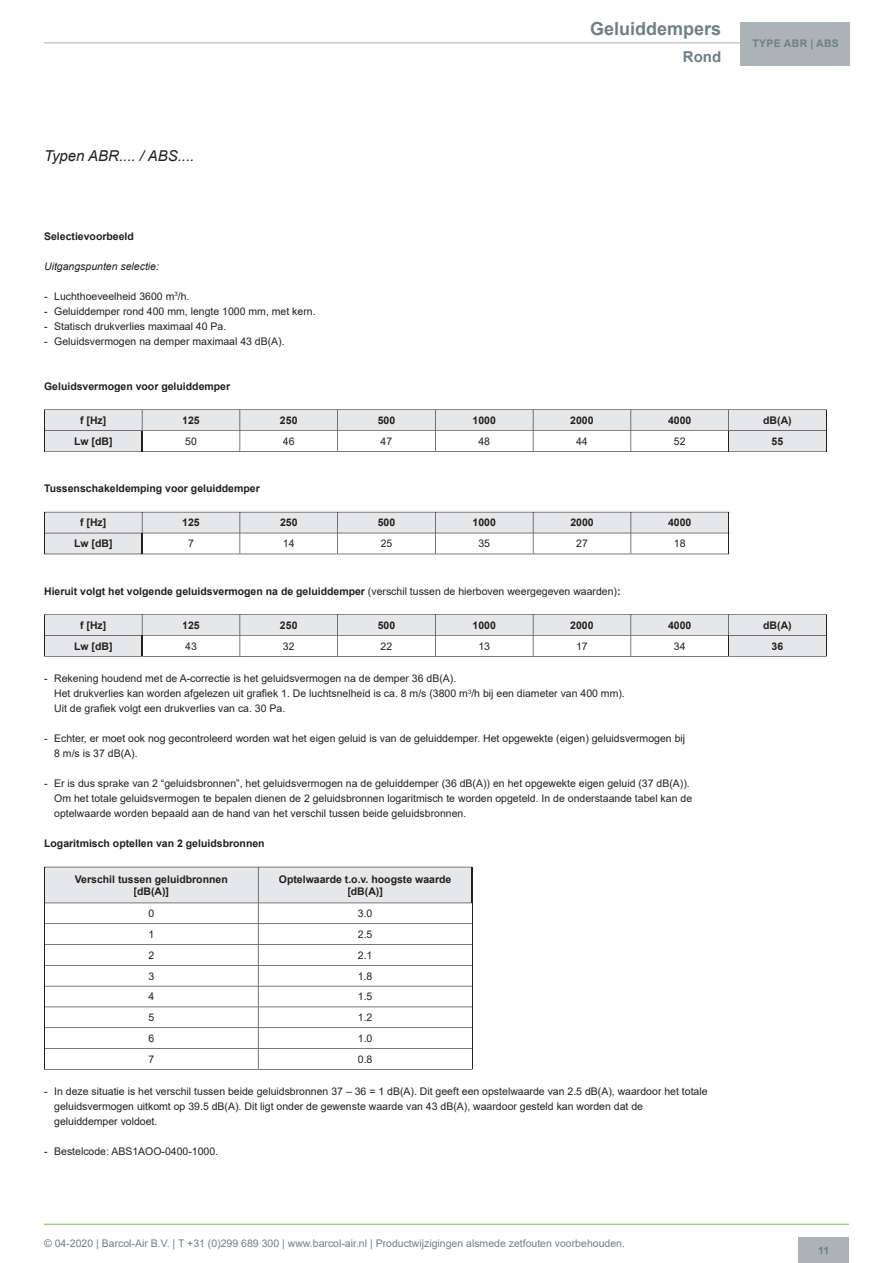
<style>
.page{position:relative;width:893px;height:1263px;background:#fff}
.page>*{position:absolute;margin:0;border:0;box-sizing:border-box;transform-origin:0 0}
.t1{font:700 18px "Arial";color:#6e8086}
.t2{font:italic 15px "Arial";color:#231f20}
.t3{font:700 15px "Arial";color:#6e8086}
.t4{font:10.5px/15px "Arial";color:#231f20}
.t5{font:700 10.5px/11.9px "Arial";color:#231f20;text-align:center}
.t6{font:10.5px "Arial";color:#6e8086}
.t7{font:italic 10.5px "Arial";color:#231f20}
.t8{font:700 10.5px "Arial";letter-spacing:.035em;color:#6e8086}
.s1{font-weight:400}
</style>
<div class="page">
<hr style="left:44px;top:43px;width:805px;height:1px;background:#acb3b6">
<div style="left:740px;top:22px;width:110px;height:44px;background:#acb3b6"></div>
<hr style="left:44px;top:1224px;width:805px;height:1px;background:#70bd43">
<div style="left:799px;top:1237px;width:50px;height:26px;background:#acb3b6"></div>
<svg style="left:44px;top:409px;width:783px;height:43px"></svg>
<div style="left:80px;top:416px;width:26px;height:10px;background:#e6e7e9"></div>
<div style="left:183px;top:416px;width:16px;height:8px;background:#e6e7e9"></div>
<div style="left:280px;top:416px;width:17px;height:8px;background:#e6e7e9"></div>
<div style="left:378px;top:416px;width:17px;height:8px;background:#e6e7e9"></div>
<div style="left:473px;top:416px;width:22px;height:8px;background:#e6e7e9"></div>
<div style="left:571px;top:416px;width:22px;height:8px;background:#e6e7e9"></div>
<div style="left:668px;top:416px;width:23px;height:8px;background:#e6e7e9"></div>
<div style="left:764px;top:416px;width:27px;height:10px;background:#e6e7e9"></div>
<div style="left:75px;top:437px;width:37px;height:10px;background:#e6e7e9"></div>
<div style="left:772px;top:437px;width:11px;height:8px;background:#e6e7e9"></div>
<svg style="left:44px;top:512px;width:686px;height:43px"></svg>
<div style="left:80px;top:519px;width:26px;height:9px;background:#e6e7e9"></div>
<div style="left:183px;top:519px;width:16px;height:7px;background:#e6e7e9"></div>
<div style="left:280px;top:519px;width:17px;height:7px;background:#e6e7e9"></div>
<div style="left:378px;top:519px;width:17px;height:7px;background:#e6e7e9"></div>
<div style="left:473px;top:519px;width:22px;height:7px;background:#e6e7e9"></div>
<div style="left:571px;top:519px;width:22px;height:7px;background:#e6e7e9"></div>
<div style="left:668px;top:519px;width:23px;height:7px;background:#e6e7e9"></div>
<div style="left:75px;top:540px;width:37px;height:9px;background:#e6e7e9"></div>
<svg style="left:44px;top:614px;width:783px;height:43px"></svg>
<div style="left:80px;top:621px;width:26px;height:10px;background:#e6e7e9"></div>
<div style="left:183px;top:621px;width:16px;height:8px;background:#e6e7e9"></div>
<div style="left:280px;top:621px;width:17px;height:8px;background:#e6e7e9"></div>
<div style="left:378px;top:621px;width:17px;height:8px;background:#e6e7e9"></div>
<div style="left:473px;top:621px;width:22px;height:8px;background:#e6e7e9"></div>
<div style="left:571px;top:621px;width:22px;height:8px;background:#e6e7e9"></div>
<div style="left:668px;top:621px;width:23px;height:8px;background:#e6e7e9"></div>
<div style="left:764px;top:621px;width:27px;height:10px;background:#e6e7e9"></div>
<div style="left:75px;top:642px;width:37px;height:10px;background:#e6e7e9"></div>
<div style="left:772px;top:642px;width:11px;height:8px;background:#e6e7e9"></div>
<svg style="left:44px;top:867px;width:429px;height:203px"></svg>
<div style="left:75px;top:875px;width:152px;height:10px;background:#e6e7e9"></div>
<div style="left:134px;top:887px;width:34px;height:10px;background:#e6e7e9"></div>
<div style="left:279px;top:875px;width:172px;height:10px;background:#e6e7e9"></div>
<div style="left:348px;top:887px;width:34px;height:10px;background:#e6e7e9"></div>
<h2 class="t2" style="left:44px;top:146px;width:152px">Typen ABR.... / ABS....</h2>
<h1 class="t1" style="left:590px;top:16px;width:133px">Geluiddempers</h1>
<h2 class="t3" style="left:683px;top:46px;width:40px">Rond</h2>
<p class="t8" style="left:752px;top:36px;width:88px">TYPE ABR | ABS</p>
<p class="t5" style="left:44px;top:230px;width:91px">Selectievoorbeeld</p>
<p class="t7" style="left:44px;top:259px;width:116px">Uitgangspunten selectie:</p>
<p class="t4" style="left:44px;top:288px;width:147px">- Luchthoeveelheid 3600 m<sup>3</sup>/h.</p>
<p class="t4" style="left:44px;top:303px;width:273px">- Geluiddemper rond 400 mm, lengte 1000 mm, met kern.</p>
<p class="t4" style="left:44px;top:318px;width:184px">- Statisch drukverlies maximaal 40 Pa.</p>
<p class="t4" style="left:44px;top:333px;width:242px">- Geluidsvermogen na demper maximaal 43 dB(A).</p>
<p class="t5" style="left:44px;top:380px;width:188px">Geluidsvermogen voor geluiddemper</p>
<p class="t5" style="left:80px;top:414px;width:28px">f [Hz]</p>
<p class="t5" style="left:182px;top:414px;width:19px">125</p>
<p class="t5" style="left:280px;top:414px;width:19px">250</p>
<p class="t5" style="left:378px;top:414px;width:19px">500</p>
<p class="t5" style="left:473px;top:414px;width:25px">1000</p>
<p class="t5" style="left:570px;top:414px;width:25px">2000</p>
<p class="t5" style="left:668px;top:414px;width:25px">4000</p>
<p class="t5" style="left:763px;top:414px;width:30px">dB(A)</p>
<p class="t5" style="left:74px;top:435px;width:40px">Lw [dB]</p>
<p class="t4" style="left:185px;top:434px;width:13px">50</p>
<p class="t4" style="left:283px;top:434px;width:13px">46</p>
<p class="t4" style="left:381px;top:434px;width:13px">47</p>
<p class="t4" style="left:478px;top:434px;width:13px">48</p>
<p class="t4" style="left:576px;top:434px;width:13px">44</p>
<p class="t4" style="left:674px;top:434px;width:13px">52</p>
<p class="t5" style="left:772px;top:435px;width:13px">55</p>
<p class="t5" style="left:44px;top:483px;width:217px">Tussenschakeldemping voor geluiddemper</p>
<p class="t5" style="left:80px;top:517px;width:28px">f [Hz]</p>
<p class="t5" style="left:182px;top:517px;width:19px">125</p>
<p class="t5" style="left:280px;top:517px;width:19px">250</p>
<p class="t5" style="left:378px;top:517px;width:19px">500</p>
<p class="t5" style="left:473px;top:517px;width:25px">1000</p>
<p class="t5" style="left:570px;top:517px;width:25px">2000</p>
<p class="t5" style="left:668px;top:517px;width:25px">4000</p>
<p class="t5" style="left:74px;top:538px;width:40px">Lw [dB]</p>
<p class="t4" style="left:188px;top:536px;width:7px">7</p>
<p class="t4" style="left:283px;top:536px;width:13px">14</p>
<p class="t4" style="left:381px;top:536px;width:13px">25</p>
<p class="t4" style="left:478px;top:536px;width:13px">35</p>
<p class="t4" style="left:576px;top:536px;width:13px">27</p>
<p class="t4" style="left:674px;top:536px;width:13px">18</p>
<p class="t5" style="left:44px;top:585px;width:578px">Hieruit volgt het volgende geluidsvermogen na de geluiddemper <span class="s1">(verschil tussen de hierboven weergegeven waarden)</span>:</p>
<p class="t5" style="left:80px;top:619px;width:28px">f [Hz]</p>
<p class="t5" style="left:182px;top:619px;width:19px">125</p>
<p class="t5" style="left:280px;top:619px;width:19px">250</p>
<p class="t5" style="left:378px;top:619px;width:19px">500</p>
<p class="t5" style="left:473px;top:619px;width:25px">1000</p>
<p class="t5" style="left:570px;top:619px;width:25px">2000</p>
<p class="t5" style="left:668px;top:619px;width:25px">4000</p>
<p class="t5" style="left:763px;top:619px;width:30px">dB(A)</p>
<p class="t5" style="left:74px;top:640px;width:40px">Lw [dB]</p>
<p class="t4" style="left:185px;top:638px;width:13px">43</p>
<p class="t4" style="left:283px;top:638px;width:13px">32</p>
<p class="t4" style="left:381px;top:638px;width:13px">22</p>
<p class="t4" style="left:478px;top:638px;width:13px">13</p>
<p class="t4" style="left:576px;top:638px;width:13px">17</p>
<p class="t4" style="left:674px;top:638px;width:13px">34</p>
<p class="t5" style="left:772px;top:640px;width:13px">36</p>
<p class="t4" style="left:54px;top:671px;width:572px;text-indent:-10px">- Rekening houdend met de A-correctie is het geluidsvermogen na de demper 36 dB(A).<br>Het drukverlies kan worden afgelezen uit grafiek 1. De luchtsnelheid is ca. 8 m/s (3800 m<sup>3</sup>/h bij een diameter van 400 mm).<br>Uit de grafiek volgt een drukverlies van ca. 30 Pa.</p>
<p class="t4" style="left:54px;top:731px;width:632px;text-indent:-10px">- Echter, er moet ook nog gecontroleerd worden wat het eigen geluid is van de geluiddemper. Het opgewekte (eigen) geluidsvermogen bij<br>8 m/s is 37 dB(A).</p>
<p class="t4" style="left:54px;top:776px;width:639px;text-indent:-10px">- Er is dus sprake van 2 “geluidsbronnen”, het geluidsvermogen na de geluiddemper (36 dB(A)) en het opgewekte eigen geluid (37 dB(A)).<br>Om het totale geluidsvermogen te bepalen dienen de 2 geluidsbronnen logaritmisch te worden opgeteld. In de onderstaande tabel kan de optelwaarde worden bepaald aan de hand van het verschil tussen beide geluidsbronnen.</p>
<p class="t5" style="left:44px;top:838px;width:222px">Logaritmisch optellen van 2 geluidsbronnen</p>
<p class="t5" style="left:75px;top:873px;width:154px">Verschil tussen geluidbronnen [dB(A)]</p>
<p class="t5" style="left:279px;top:873px;width:174px">Optelwaarde t.o.v. hoogste waarde [dB(A)]</p>
<p class="t4" style="left:148px;top:906px;width:7px">0</p>
<p class="t4" style="left:358px;top:906px;width:16px">3.0</p>
<p class="t4" style="left:148px;top:927px;width:7px">1</p>
<p class="t4" style="left:358px;top:927px;width:16px">2.5</p>
<p class="t4" style="left:148px;top:947px;width:7px">2</p>
<p class="t4" style="left:358px;top:947px;width:16px">2.1</p>
<p class="t4" style="left:148px;top:968px;width:7px">3</p>
<p class="t4" style="left:358px;top:968px;width:16px">1.8</p>
<p class="t4" style="left:148px;top:989px;width:7px">4</p>
<p class="t4" style="left:358px;top:989px;width:16px">1.5</p>
<p class="t4" style="left:148px;top:1010px;width:7px">5</p>
<p class="t4" style="left:358px;top:1010px;width:16px">1.2</p>
<p class="t4" style="left:148px;top:1031px;width:7px">6</p>
<p class="t4" style="left:358px;top:1031px;width:16px">1.0</p>
<p class="t4" style="left:148px;top:1051px;width:7px">7</p>
<p class="t4" style="left:358px;top:1051px;width:16px">0.8</p>
<p class="t4" style="left:54px;top:1084px;width:655px;text-indent:-10px">- In deze situatie is het verschil tussen beide geluidsbronnen 37 – 36 = 1 dB(A). Dit geeft een opstelwaarde van 2.5 dB(A), waardoor het totale geluidsvermogen uitkomt op 39.5 dB(A). Dit ligt onder de gewenste waarde van 43 dB(A), waardoor gesteld kan worden dat de geluiddemper voldoet.</p>
<p class="t4" style="left:44px;top:1144px;width:176px">- Bestelcode: ABS1AOO-0400-1000.</p>
<p class="t6" style="left:44px;top:1236px;width:582px">© 04-2020 | Barcol-Air B.V. | T +31 (0)299 689 300 | www.barcol-air.nl | Productwijzigingen alsmede zetfouten voorbehouden.</p>
<p class="t8" style="left:818px;top:1243px;width:13px">11</p>
</div>
